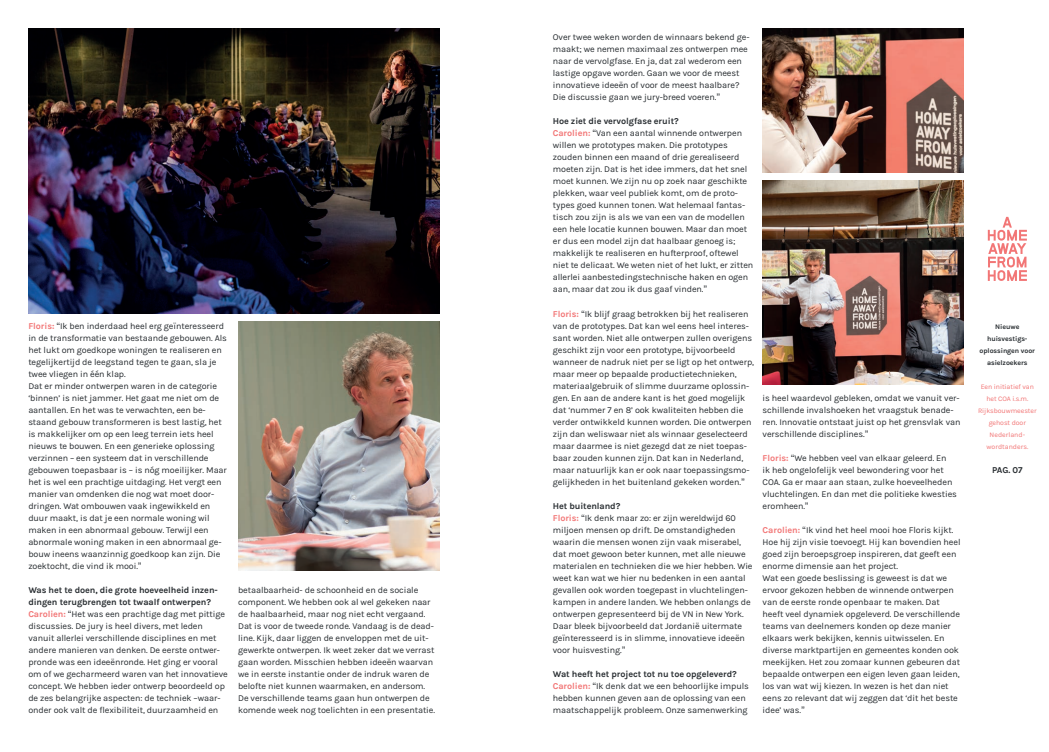
<style>
.page{position:relative;width:1049px;height:752px;background:#fff}
.page>*{position:absolute;margin:0;border:0;box-sizing:border-box;transform-origin:0 0}
.t1{font:9px/12px "Karla";letter-spacing:-.01em;color:#282d31}
.t2{font:700 9px "Karla";color:#282d31}
.t3{font:7px/12px "Karla";letter-spacing:-.01em;color:#f27676;text-align:center}
.t4{font:700 7px/12px "Karla";letter-spacing:-.01em;color:#282d31;text-align:center}
.s1{font-weight:700;color:#f27676}
.s2{font-family:"Helvetica Neue"}
.s3{font-weight:700}
</style>
<div class="page">
<svg style="left:988px;top:217px;width:39px;height:64px"></svg>
<img style="left:28px;top:28px;width:411px;height:285px">
<img style="left:238px;top:321px;width:201px;height:249px">
<img style="left:763px;top:28px;width:201px;height:144px">
<img style="left:763px;top:180px;width:201px;height:204px">
<p class="t1" style="left:28px;top:319px;width:200px"><span class="s1">Floris:</span> <span class="s2">“</span>Ik ben inderdaad heel erg geïnteresseerd in de transformatie van bestaande gebouwen. Als het lukt om goedkope woningen te realiseren en tegelijkertijd de leegstand tegen te gaan, sla je twee vliegen in één klap.<br>Dat er minder ontwerpen waren in de categorie ‘binnen’ is niet jammer. Het gaat me niet om de aantallen. En het was te verwachten, een be&shy;staand gebouw transformeren is best lastig, het is makkelijker om op een leeg terrein iets heel nieuws te bouwen. En een generieke oplossing verzinnen – een systeem dat in verschillende gebouwen toepasbaar is – is nóg moeilijker. Maar het is wel een prachtige uitdaging. Het vergt een manier van omdenken die nog wat moet door&shy;dringen. Wat ombouwen vaak ingewikkeld en duur maakt, is dat je een normale woning wil maken in een abnormaal gebouw. Terwijl een abnormale woning maken in een abnormaal ge&shy;bouw ineens waanzinnig goedkoop kan zijn. Die zoektocht, die vind ik mooi.<span class="s2">”</span></p>
<p class="t1" style="left:28px;top:583px;width:201px"><span class="s3">Was het te doen, die grote hoeveelheid inzen&shy;dingen terugbrengen tot twaalf ontwerpen?<br></span><span class="s1">Carolien:</span> <span class="s2">“</span>Het was een prachtige dag met pittige discussies. De jury is heel divers, met leden vanuit allerlei verschillende disciplines en met andere manieren van denken. De eerste ontwer&shy;pronde was een ideeënronde. Het ging er vooral om of we gecharmeerd waren van het innovatieve concept. We hebben ieder ontwerp beoordeeld op de zes belangrijke aspecten: de techniek –waar&shy;onder ook valt de flexibiliteit, duurzaamheid en</p>
<p class="t1" style="left:238px;top:583px;width:198px">betaalbaarheid- de schoonheid en de sociale component. We hebben ook al wel gekeken naar de haalbaarheid, maar nog niet echt vergaand.<br>Dat is voor de tweede ronde. Vandaag is de dead&shy;line. Kijk, daar liggen de enveloppen met de uit&shy;gewerkte ontwerpen. Ik weet zeker dat we verrast gaan worden. Misschien hebben ideeën waarvan we in eerste instantie onder de indruk waren de belofte niet kunnen waarmaken, en andersom.<br>De verschillende teams gaan hun ontwerpen de komende week nog toelichten in een presentatie.</p>
<p class="t1" style="left:553px;top:31px;width:198px">Over twee weken worden de winnaars bekend ge&shy;maakt; we nemen maximaal zes ontwerpen mee naar de vervolgfase. En ja, dat zal wederom een lastige opgave worden. Gaan we voor de meest innovatieve ideeën of voor de meest haalbare?<br>Die discussie gaan we jury-breed voeren.<span class="s2">”</span></p>
<p class="t1" style="left:553px;top:115px;width:202px"><span class="s3">Hoe ziet die vervolgfase eruit?<br></span><span class="s1">Carolien:</span> <span class="s2">“</span>Van een aantal winnende ontwerpen willen we prototypes maken. Die prototypes zouden binnen een maand of drie gerealiseerd moeten zijn. Dat is het idee immers, dat het snel moet kunnen. We zijn nu op zoek naar geschikte plekken, waar veel publiek komt, om de proto&shy;types goed kunnen tonen. Wat helemaal fantas&shy;tisch zou zijn is als we van een van de modellen een hele locatie kunnen bouwen. Maar dan moet er dus een model zijn dat haalbaar genoeg is; makkelijk te realiseren en hufterproof, oftewel niet te delicaat. We weten niet of het lukt, er zitten allerlei aanbestedingstechnische haken en ogen aan, maar dat zou ik dus gaaf vinden.<span class="s2">”</span></p>
<p class="t1" style="left:553px;top:307px;width:203px"><span class="s1">Floris:</span> <span class="s2">“</span>Ik blijf graag betrokken bij het realiseren van de prototypes. Dat kan wel eens heel interes&shy;sant worden. Niet alle ontwerpen zullen overigens geschikt zijn voor een prototype, bijvoorbeeld wanneer de nadruk niet per se ligt op het ontwerp, maar meer op bepaalde productietechnieken, materiaalgebruik of slimme duurzame oplossin&shy;gen. En aan de andere kant is het goed mogelijk dat ‘nummer 7 en 8’ ook kwaliteiten hebben die verder ontwikkeld kunnen worden. Die ontwerpen zijn dan weliswaar niet als winnaar geselecteerd maar daarmee is niet gezegd dat ze niet toepas&shy;baar zouden kunnen zijn. Dat kan in Nederland, maar natuurlijk kan er ook naar toepassingsmo&shy;gelijkheden in het buitenland gekeken worden.<span class="s2">”</span></p>
<p class="t1" style="left:553px;top:499px;width:201px"><span class="s3">Het buitenland?<br></span><span class="s1">Floris:</span> <span class="s2">“</span>Ik denk maar zo: er zijn wereldwijd 60 miljoen mensen op drift. De omstandigheden waarin die mensen wonen zijn vaak miserabel, dat moet gewoon beter kunnen, met alle nieuwe materialen en technieken die we hier hebben. Wie weet kan wat we hier nu bedenken in een aantal gevallen ook worden toegepast in vluchtelingen&shy;kampen in andere landen. We hebben onlangs de ontwerpen gepresenteerd bij de VN in New York.<br>Daar bleek bijvoorbeeld dat Jordanië uitermate geïnteresseerd is in slimme, innovatieve ideeën voor huisvesting.<span class="s2">”</span></p>
<p class="t1" style="left:553px;top:667px;width:198px"><span class="s3">Wat heeft het project tot nu toe opgeleverd?<br></span><span class="s1">Carolien:</span> <span class="s2">“</span>Ik denk dat we een behoorlijke impuls hebben kunnen geven aan de oplossing van een maatschappelijk probleem. Onze samenwerking</p>
<p class="t1" style="left:763px;top:391px;width:199px">is heel waardevol gebleken, omdat we vanuit ver&shy;schillende invalshoeken het vraagstuk benade&shy;ren. Innovatie ontstaat juist op het grensvlak van verschillende disciplines.<span class="s2">”</span></p>
<p class="t1" style="left:763px;top:451px;width:196px"><span class="s1">Floris:</span> <span class="s2">“</span>We hebben veel van elkaar geleerd. En<br>ik heb ongelofelijk veel bewondering voor het COA. Ga er maar aan staan, zulke hoeveelheden vluchtelingen. En dan met die politieke kwesties eromheen.<span class="s2">”</span></p>
<p class="t1" style="left:763px;top:523px;width:199px"><span class="s1">Carolien:</span> <span class="s2">“</span>Ik vind het heel mooi hoe Floris kijkt.<br>Hoe hij zijn visie toevoegt. Hij kan bovendien heel goed zijn beroepsgroep inspireren, dat geeft een enorme dimensie aan het project.<br>Wat een goede beslissing is geweest is dat we ervoor gekozen hebben de winnende ontwerpen van de eerste ronde openbaar te maken. Dat heeft veel dynamiek opgeleverd. De verschillende teams van deelnemers konden op deze manier elkaars werk bekijken, kennis uitwisselen. En diverse marktpartijen en gemeentes konden ook meekijken. Het zou zomaar kunnen gebeuren dat bepaalde ontwerpen een eigen leven gaan leiden, los van wat wij kiezen. In wezen is het dan niet eens zo relevant dat wij zeggen dat ‘dit het beste idee’ was.<span class="s2">”</span></p>
<p class="t4" style="left:979px;top:320px;width:57px">Nieuwe huisvestigs&shy;oplossingen voor asielzoekers</p>
<p class="t3" style="left:978px;top:380px;width:60px">Een initiatief van het COA i.s.m.<br>Rijksbouwmeester gehost door<br>Nederland&shy;wordtanders.</p>
<p class="t2" style="left:992px;top:464px;width:32px">PAG. 07</p>
</div>
